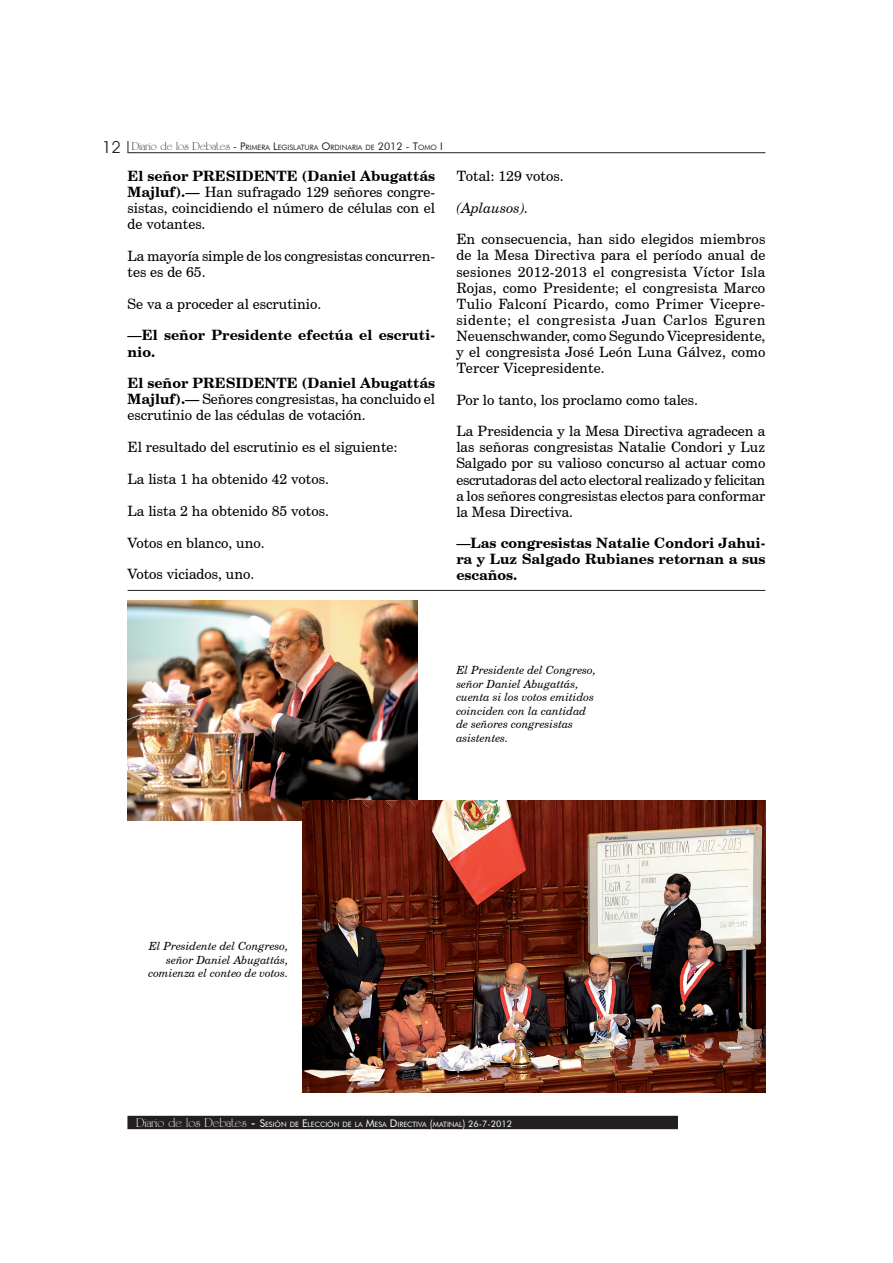
<style>
.page{position:relative;width:893px;height:1263px;background:#fff}
.page>*{position:absolute;margin:0;border:0;box-sizing:border-box;transform-origin:0 0}
.t1{font:16.5px "Avant Garde IT Cby BT";color:#231f20}
.t2{font:14.25px/16px "Century Schoolbook BT";color:#000;text-align:justify}
.t3{font:700 14.25px/15.8px "Century Schoolbook BT";color:#000}
.t4{font:italic 14.25px "Century Schoolbook BT";color:#000}
.t5{font:italic 11.25px/13.5px "Century Schoolbook BT";color:#000}
.t6{font:7.35px "Futura BT";color:#fff}
.t7{font:7.35px "Futura BT";color:#231f20}
.s1{font-family:"University Roman BT";font-size:12px}
.s2{font-size:10.5px}
.s3{font-weight:700}
.s4{font-family:"University Roman BT";font-size:13.5px}
.s5{font-size:13.5px}
.s6{font-size:9px}
</style>
<div class="page">
<hr style="left:128px;top:152px;width:637px;height:1px;background:#231f20">
<svg style="left:128px;top:141px;width:1px;height:12px"></svg>
<div style="left:128px;top:1116px;width:549px;height:13px;background:#231f20"></div>
<hr style="left:128px;top:590px;width:637px;height:1px;background:#231f20">
<img style="left:128px;top:601px;width:289px;height:220px">
<img style="left:302px;top:800px;width:463px;height:293px">
<p class="t1" style="left:102px;top:137px;width:20px">12</p>
<p class="t7" style="left:132px;top:143px;width:311px"><span class="s1">Diario de los Debates</span> <span class="s2">-</span> <span class="s2">P</span>RIMERA <span class="s2">L</span>EGISLATURA <span class="s2">O</span>RDINARIA DE <span class="s2">2012 - T</span>OMO <span class="s2">I</span></p>
<p class="t2" style="left:128px;top:167px;width:309px"><span class="s3">El señor PRESIDENTE (Daniel Abugattás Majluf).—</span> Han sufragado 129 señores congre&shy;sistas, coincidiendo el número de células con el de votantes.</p>
<p class="t2" style="left:128px;top:247px;width:309px">La mayoría simple de los congresistas concurren&shy;tes es de 65.</p>
<p class="t2" style="left:128px;top:295px;width:195px">Se va a proceder al escrutinio.</p>
<p class="t3" style="left:128px;top:327px;width:309px">—El señor Presidente efectúa el escruti&shy;nio.</p>
<p class="t2" style="left:128px;top:375px;width:309px"><span class="s3">El señor PRESIDENTE (Daniel Abugattás Majluf).—</span> Señores congresistas, ha concluido el escrutinio de las cédulas de votación.</p>
<p class="t2" style="left:128px;top:439px;width:272px">El resultado del escrutinio es el siguiente:</p>
<p class="t2" style="left:128px;top:470px;width:203px">La lista 1 ha obtenido 42 votos.</p>
<p class="t2" style="left:128px;top:502px;width:203px">La lista 2 ha obtenido 85 votos.</p>
<p class="t2" style="left:128px;top:534px;width:139px">Votos en blanco, uno.</p>
<p class="t2" style="left:128px;top:566px;width:128px">Votos viciados, uno.</p>
<p class="t2" style="left:456px;top:167px;width:109px">Total: 129 votos.</p>
<p class="t4" style="left:456px;top:198px;width:74px">(Aplausos).</p>
<p class="t2" style="left:456px;top:231px;width:311px">En consecuencia, han sido elegidos miembros de la Mesa Directiva para el período anual de sesiones 2012-2013 el congresista Víctor Isla Rojas, como Presidente; el congresista Marco Tulio Falconí Picardo, como Primer Vicepre&shy;sidente; el congresista Juan Carlos Eguren Neuenschwander, como Segundo Vicepresidente, y el congresista José León Luna Gálvez, como Tercer Vicepresidente.</p>
<p class="t2" style="left:456px;top:391px;width:243px">Por lo tanto, los proclamo como tales.</p>
<p class="t2" style="left:456px;top:423px;width:311px">La Presidencia y la Mesa Directiva agradecen a las señoras congresistas Natalie Condori y Luz Salgado por su valioso concurso al actuar como escrutadoras del acto electoral realizado y felicitan a los señores congresistas electos para conformar la Mesa Directiva.</p>
<p class="t3" style="left:456px;top:535px;width:311px;text-align:justify">—Las congresistas Natalie Condori Jahui&shy;ra y Luz Salgado Rubianes retornan a sus escaños.</p>
<p class="t5" style="left:456px;top:663px;width:141px">El Presidente del Congreso, señor Daniel Abugattás, cuenta si los votos emitidos coinciden con la cantidad de señores congresistas asistentes.</p>
<p class="t5" style="left:148px;top:939px;width:141px;text-align:right">El Presidente del Congreso, señor Daniel Abugattás, comienza el conteo de votos.</p>
<p class="t6" style="left:136px;top:1119px;width:377px"><span class="s4">Diario de los Debates</span> <span class="s5">-</span> <span class="s2">S</span>ESIÓN DE <span class="s2">E</span> LECCIÓN DE LA <span class="s2">M</span>ESA <span class="s2">D</span> IRECTIVA <span class="s2">(</span>MATINAL<span class="s2">)</span> <span class="s6">26-7-2012</span></p>
</div>
